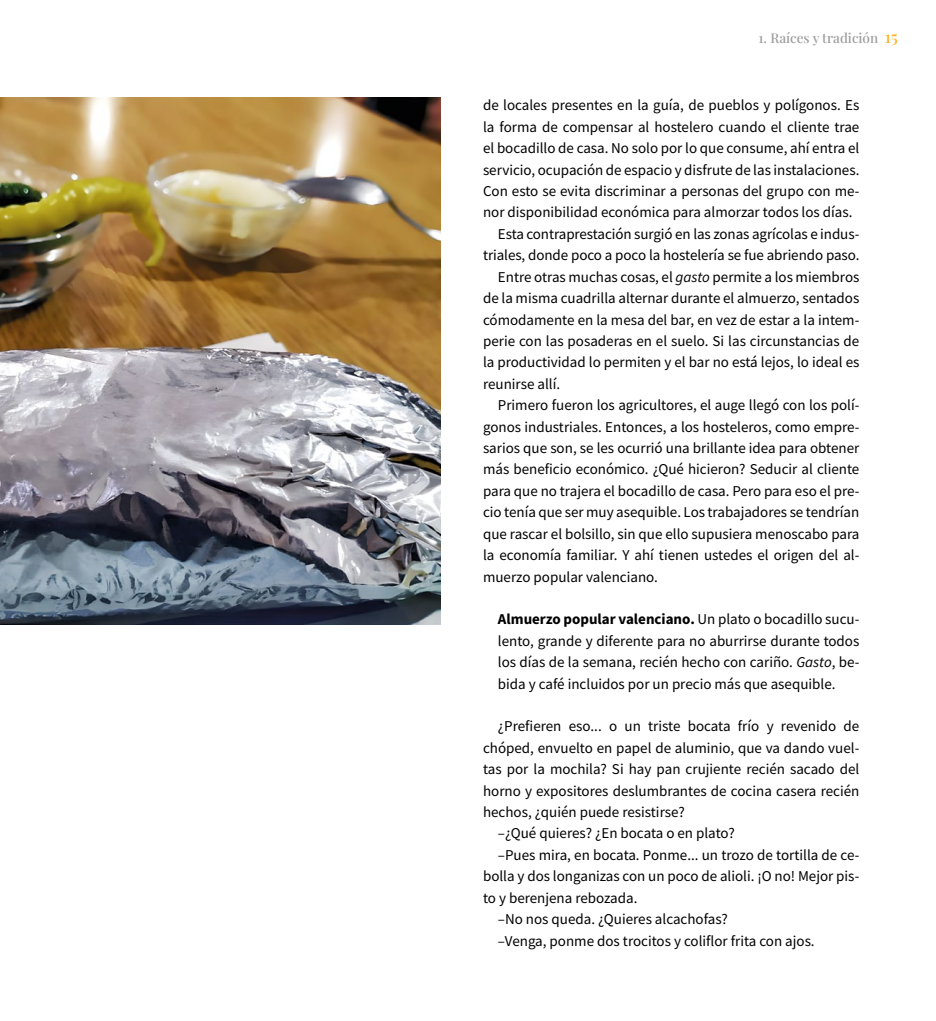
<style>
.page{position:relative;width:936px;height:1021px;background:#fff}
.page>*{position:absolute;margin:0;border:0;box-sizing:border-box;transform-origin:0 0}
.Text_2_cast{font:15px/21.5px "Source Sans Pro";color:#000;text-align:justify}
.Text_entrat_cast{font:15px/21.5px "Source Sans Pro";color:#000;text-align:justify}
.t1{font:13.5px "Playfair Display";color:#9d9d9c}
.s1{font-size:16.5px;color:#fab522}
.s2{font-style:italic}
.s3{font-weight:700}
</style>
<div class="page">
<img style="left:0;top:98px;width:440px;height:526px">
<p class="t1" style="left:758px;top:27px;width:141px">1. Raíces y tradición <span class="s1">15</span></p>
<p class="Text_2_cast" style="left:483px;top:95px;width:378px">de locales presentes en la guía, de pueblos y polígonos. Es la forma de compensar al hostelero cuando el cliente trae el bocadillo de casa. No solo por lo que consume, ahí entra el servicio, ocupación de espacio y disfrute de las instalaciones.<br>Con esto se evita discriminar a personas del grupo con me&shy;nor disponibilidad económica para almorzar todos los días.</p>
<p class="Text_2_cast" style="left:483px;top:223px;width:378px;text-align:right">Esta contraprestación surgió en las zonas agrícolas e indus&shy;triales, donde poco a poco la hostelería se fue abriendo paso.</p>
<p class="Text_2_cast" style="left:483px;top:266px;width:378px;text-indent:15px">Entre otras muchas cosas, el <span class="s2">gasto</span> permite a los miembros de la misma cuadrilla alternar durante el almuerzo, sentados cómodamente en la mesa del bar, en vez de estar a la intem&shy;perie con las posaderas en el suelo. Si las circunstancias de la productividad lo permiten y el bar no está lejos, lo ideal es reunirse allí.</p>
<p class="Text_2_cast" style="left:483px;top:394px;width:378px;text-indent:15px">Primero fueron los agricultores, el auge llegó con los polí&shy;gonos industriales. Entonces, a los hosteleros, como empre&shy;sarios que son, se les ocurrió una brillante idea para obtener más beneficio económico. ¿Qué hicieron? Seducir al cliente para que no trajera el bocadillo de casa. Pero para eso el pre&shy;cio tenía que ser muy asequible. Los trabajadores se tendrían que rascar el bolsillo, sin que ello supusiera menoscabo para la economía familiar. Y ahí tienen ustedes el origen del al&shy;muerzo popular valenciano.</p>
<p class="Text_entrat_cast" style="left:498px;top:608px;width:363px"><span class="s3">Almuerzo popular valenciano.</span> Un plato o bocadillo sucu&shy;lento, grande y diferente para no aburrirse durante todos los días de la semana, recién hecho con cariño. <span class="s2">Gasto</span>, be&shy;bida y café incluidos por un precio más que asequible.</p>
<p class="Text_2_cast" style="left:483px;top:715px;width:378px;text-indent:15px">¿Prefieren eso... o un triste bocata frío y revenido de chóped, envuelto en papel de aluminio, que va dando vuel&shy;tas por la mochila? Si hay pan crujiente recién sacado del horno y expositores deslumbrantes de cocina casera recién hechos, ¿quién puede resistirse?</p>
<p class="Text_2_cast" style="left:498px;top:822px;width:238px">–¿Qué quieres? ¿En bocata o en plato?</p>
<p class="Text_2_cast" style="left:483px;top:844px;width:378px;text-indent:15px">–Pues mira, en bocata. Ponme... un trozo de tortilla de ce&shy;bolla y dos longanizas con un poco de alioli. ¡O no! Mejor pis&shy;to y berenjena rebozada.</p>
<p class="Text_2_cast" style="left:498px;top:908px;width:231px">–No nos queda. ¿Quieres alcachofas?</p>
<p class="Text_2_cast" style="left:498px;top:929px;width:318px">–Venga, ponme dos trocitos y coliflor frita con ajos.</p>
</div>
